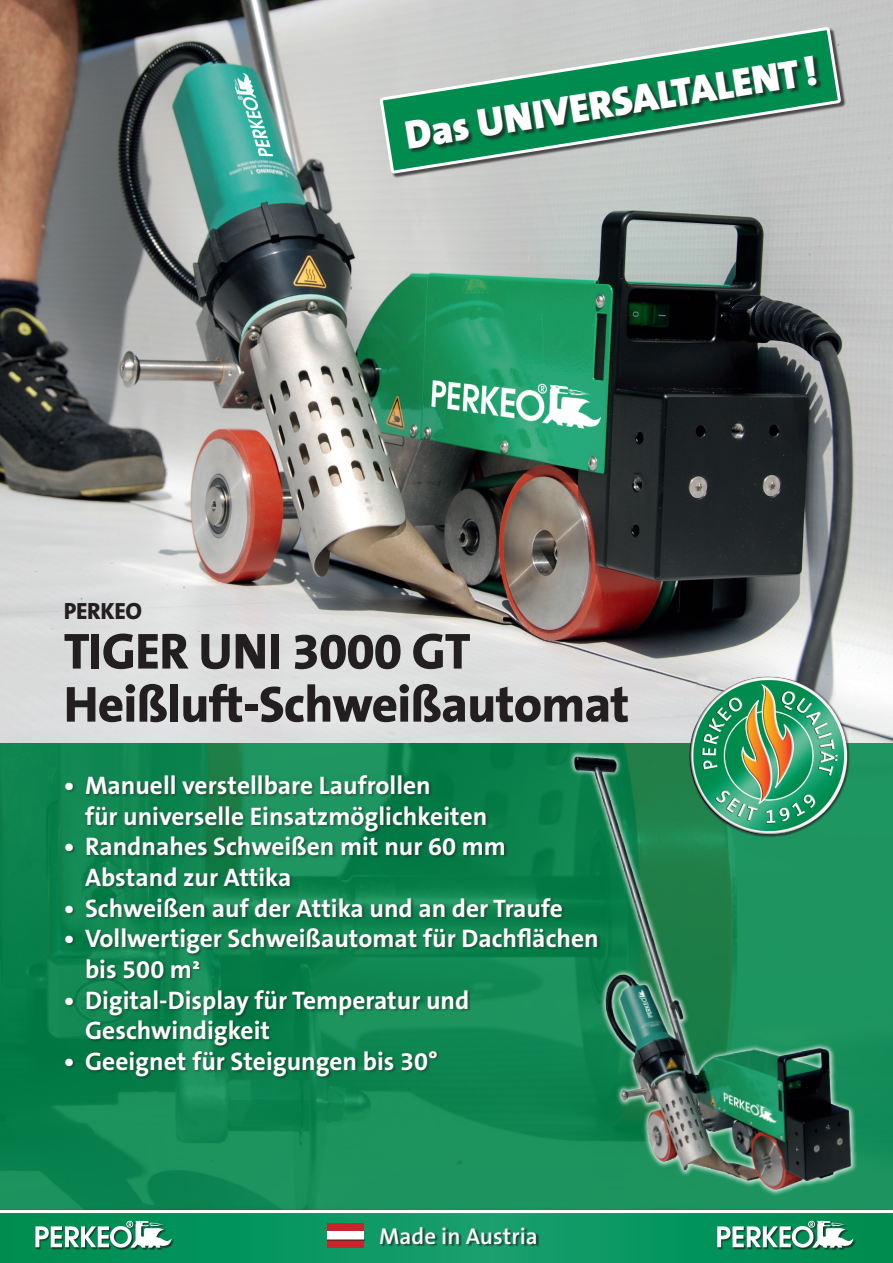
<style>
.page{position:relative;width:893px;height:1263px;background:#fff}
.page>*{position:absolute;margin:0;border:0;box-sizing:border-box;transform-origin:0 0}
.t1{font:800 51.15px/53.1px "The Sans B8";letter-spacing:-.015em;color:#231f20}
.t2{font:900 40.5px "The Sans B9";color:#fff}
.t3{font:700 25.5px/30.6px "The Sans B7";color:#fff}
.t4{font:800 23.55px "The Sans B8";letter-spacing:-.015em;color:#231f20}
.t5{font:600 22.95px "The Sans B6";letter-spacing:.005em;color:#fff}
</style>
<div class="page">
<img style="left:0;top:742px;width:519px;height:464px">
<div style="left:0;top:1206px;width:893px;height:57px;background:#231f20;opacity:.5"></div>
<svg style="left:0;top:1213px;width:893px;height:50px;background:#08955f"></svg>
<div style="left:36px;top:1221px;width:138px;height:29px;background:#231f20;opacity:.75"></div>
<img style="left:130px;top:1222px;width:38px;height:25px">
<div style="left:718px;top:1221px;width:138px;height:29px;background:#231f20;opacity:.75"></div>
<img style="left:812px;top:1225px;width:38px;height:22px">
<hr style="left:0;top:1210px;width:893px;height:3px;background:#fff">
<div style="left:65px;top:774px;width:536px;height:306px;background:#231f20;opacity:.55"></div>
<div style="left:380px;top:1227px;width:160px;height:19px;background:#231f20;opacity:.65"></div>
<svg style="left:327px;top:1223px;width:37px;height:24px"></svg>
<img style="left:0;top:0;width:893px;height:742px">
<img style="left:519px;top:713px;width:374px;height:512px">
<svg style="left:380px;top:0;width:461px;height:208px;background:#b5c3bd"></svg>
<div style="left:405px;top:55px;width:417px;height:99px;background:#231f20;opacity:.75"></div>
<div style="left:689px;top:676px;width:162px;height:162px;background:#231f20;opacity:.75"></div>
<img style="left:688px;top:677px;width:161px;height:158px">
<h2 class="t2" style="left:402px;top:114px;width:418px;rotate:-9deg">Das UNIVERSALTALENT!</h2>
<p class="t4" style="left:64px;top:599px;width:80px">PERKEO</p>
<h1 class="t1" style="left:64px;top:626px;width:567px">TIGER UNI 3000 GT<br>Heißluft-Schweißautomat</h1>
<p class="t3" style="left:85px;top:771px;width:404px;text-indent:-21px">• Manuell verstellbare Laufrollen<br>für universelle Einsatzmöglichkeiten</p>
<p class="t3" style="left:85px;top:832px;width:422px;text-indent:-21px">• Randnahes Schweißen mit nur 60 mm<br>Abstand zur Attika</p>
<p class="t3" style="left:64px;top:893px;width:500px">• Schweißen auf der Attika und an der Traufe</p>
<p class="t3" style="left:85px;top:924px;width:515px;text-indent:-21px">• Vollwertiger Schweißautomat für Dachflächen bis 500 m²</p>
<p class="t3" style="left:85px;top:985px;width:386px;text-indent:-21px">• Digital-Display für Temperatur und<br>Geschwindigkeit</p>
<p class="t3" style="left:64px;top:1046px;width:376px">• Geeignet für Steigungen bis 30°</p>
<p class="t5" style="left:379px;top:1224px;width:160px">Made in Austria</p>
</div>
